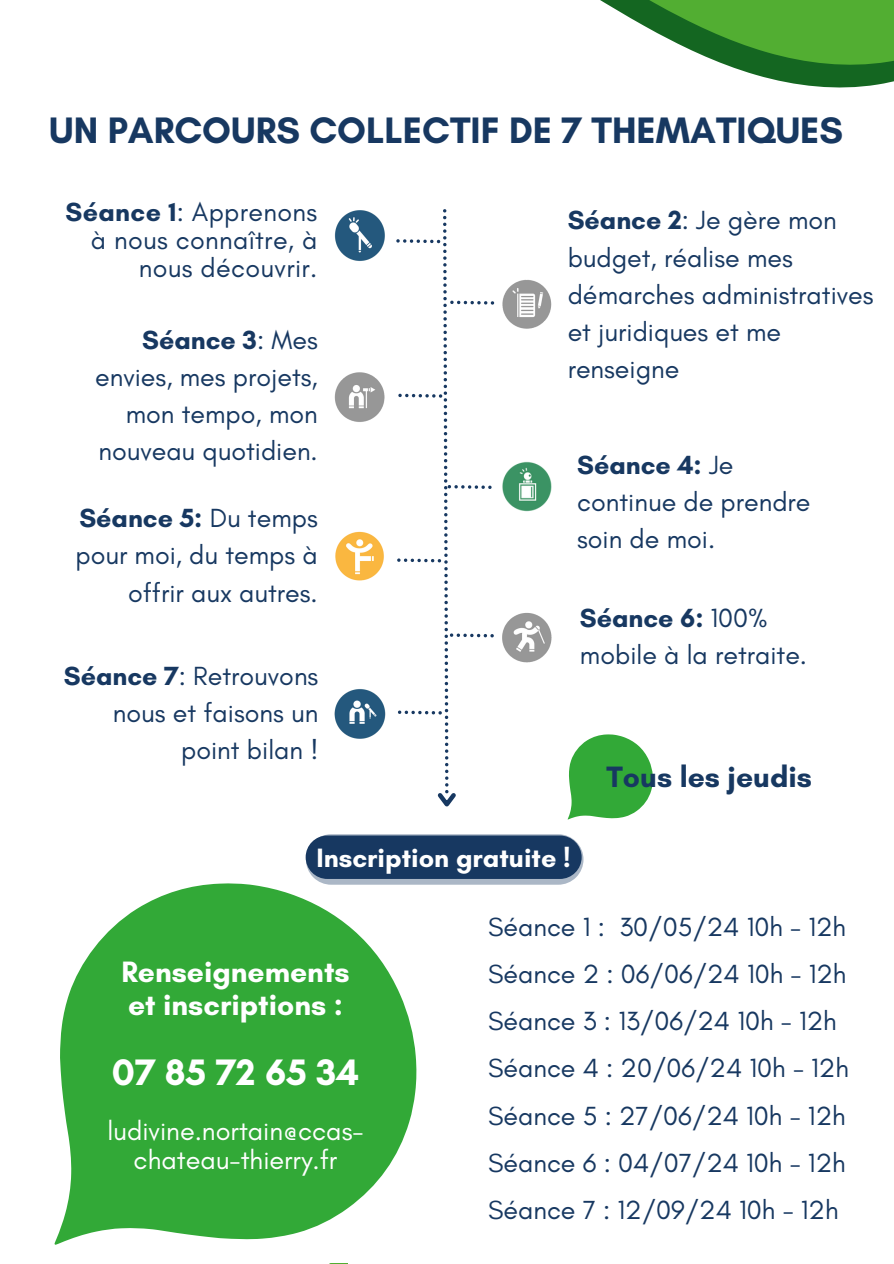
<style>
.page{position:relative;width:894px;height:1264px;background:#fff}
.page>*{position:absolute;margin:0;border:0;box-sizing:border-box;transform-origin:0 0}
.t1{font:700 37.5px "Glacial Indifference";color:#173861}
.t2{font:700 37.5px "Glacial Indifference";color:#fff}
.t3{font:700 30px/32.7px "Glacial Indifference";color:#fff}
.t4{font:700 30px "Glacial Indifference";color:#173861}
.t5{font:27px/29.2px "Glacial Indifference";color:#fff;text-align:center}
.t6{font:700 27px "Glacial Indifference";color:#fff}
.t7{font:26.7px/37.2px "Glacial Indifference";color:#173861;text-align:right}
.s1{font-weight:700}
</style>
<div class="page">
<svg style="left:494px;top:0;width:399px;height:304px"></svg>
<img style="left:334px;top:210px;width:51px;height:51px">
<img style="left:499px;top:277px;width:54px;height:52px">
<img style="left:334px;top:372px;width:51px;height:50px">
<img style="left:502px;top:461px;width:50px;height:51px">
<img style="left:335px;top:531px;width:49px;height:50px">
<img style="left:502px;top:613px;width:50px;height:50px">
<img style="left:334px;top:689px;width:52px;height:50px">
<svg style="left:396px;top:209px;width:98px;height:598px"></svg>
<svg style="left:306px;top:834px;width:277px;height:50px"></svg>
<svg style="left:55px;top:883px;width:361px;height:361px;fill:#32a937"></svg>
<svg style="left:567px;top:734px;width:85px;height:85px"></svg>
<div style="left:305px;top:835px;width:276px;height:44px;background:#173861;border-radius:22px"></div>
<p class="t1" style="left:49px;top:108px;width:795px">UN PARCOURS COLLECTIF DE 7 THEMATIQUES</p>
<p class="t7" style="left:66px;top:197px;width:253px;line-height:28.2px"><span class="s1">Séance 1</span>: Apprenons à nous connaître, à nous découvrir.</p>
<p class="t7" style="left:567px;top:201px;width:307px;text-align:left"><span class="s1">Séance 2</span>: Je gère mon budget, réalise mes démarches administratives et juridiques et me renseigne</p>
<p class="t7" style="left:95px;top:320px;width:224px"><span class="s1">Séance 3</span>: Mes envies, mes projets, mon tempo, mon nouveau quotidien.</p>
<p class="t7" style="left:577px;top:446px;width:235px;text-align:left"><span class="s1">Séance 4:</span> Je continue de prendre soin de moi.</p>
<p class="t7" style="left:75px;top:499px;width:244px"><span class="s1">Séance 5:</span> Du temps pour moi, du temps à offrir aux autres.</p>
<p class="t7" style="left:64px;top:657px;width:256px"><span class="s1">Séance 7</span>: Retrouvons nous et faisons un point bilan !</p>
<p class="t7" style="left:579px;top:599px;width:228px;text-align:left"><span class="s1">Séance 6:</span> 100% mobile à la retraite.</p>
<p class="t4" style="left:606px;top:759px;width:207px">Tous les jeudis</p>
<p class="t6" style="left:316px;top:841px;width:256px">Inscription gratuite !</p>
<p class="t3" style="left:121px;top:955px;width:230px">Renseignements et inscriptions :</p>
<p class="t2" style="left:112px;top:1049px;width:248px">07 85 72 65 34</p>
<p class="t5" style="left:107px;top:1115px;width:258px">ludivine.nortain@ccas&shy;chateau-thierry.fr</p>
<p class="t7" style="left:488px;top:907px;width:359px">Séance 1 : 30/05/24 10h - 12h</p>
<h3 class="t7" style="left:488px;top:954px;width:360px">Séance 2 : 06/06/24 10h - 12h</h3>
<p class="t7" style="left:488px;top:1002px;width:350px">Séance 3 : 13/06/24 10h - 12h</p>
<h4 class="t7" style="left:488px;top:1049px;width:362px">Séance 4 : 20/06/24 10h - 12h</h4>
<p class="t7" style="left:488px;top:1096px;width:359px">Séance 5 : 27/06/24 10h - 12h</p>
<h3 class="t7" style="left:488px;top:1143px;width:359px">Séance 6 : 04/07/24 10h - 12h</h3>
<h2 class="t7" style="left:488px;top:1191px;width:352px">Séance 7 : 12/09/24 10h - 12h</h2>
</div>
